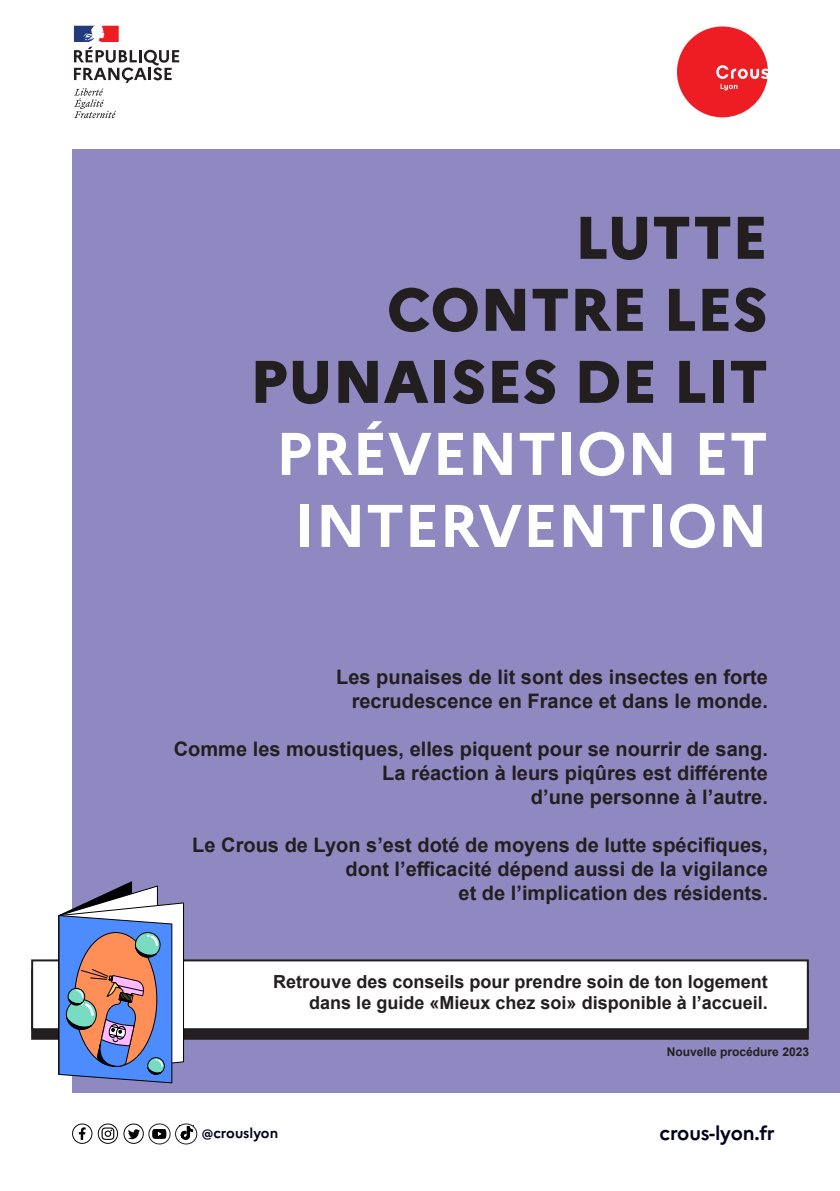
<style>
.page{position:relative;width:840px;height:1191px;background:#fff}
.page>*{position:absolute;margin:0;border:0;box-sizing:border-box;transform-origin:0 0}
.t1{font:800 60px/72px "Marianne";color:#231f20;text-align:right}
.t2{font:700 60px/72px "Marianne";color:#fff;text-align:center}
.t3{font:700 20px/24px "Arial";color:#231f20;text-align:right}
.t4{font:700 19.6px "Marianne";letter-spacing:-.01em;color:#000219}
.t5{font:700 18px/21.6px "Arial";color:#231f20;text-align:right}
.t6{font:700 14px "Marianne";color:#000219}
.t7{font:700 12px "Arial";color:#231f20}
</style>
<div class="page">
<div style="left:72px;top:149px;width:767px;height:944px;background:#9089c1"></div>
<div style="left:32px;top:970px;width:775px;height:68px;background:#231f20"></div>
<div style="left:31px;top:969px;width:777px;height:70px;border:2px solid #231f20"></div>
<div style="left:32px;top:960px;width:775px;height:69px;background:#fff"></div>
<div style="left:31px;top:959px;width:777px;height:71px;border:2px solid #231f20"></div>
<svg style="left:74px;top:26px;width:105px;height:92px"></svg>
<svg style="left:677px;top:26px;width:90px;height:91px"></svg>
<svg style="left:58px;top:881px;width:126px;height:202px;background:#9291af"></svg>
<svg style="left:72px;top:1123px;width:20px;height:20px"></svg>
<svg style="left:98px;top:1123px;width:46px;height:20px"></svg>
<svg style="left:149px;top:1124px;width:21px;height:20px"></svg>
<div style="left:148px;top:1123px;width:22px;height:21px;border:1px solid #231f20;border-radius:50%"></div>
<svg style="left:152px;top:1128px;width:14px;height:11px"></svg>
<svg style="left:175px;top:1124px;width:22px;height:20px"></svg>
<div style="left:175px;top:1123px;width:22px;height:21px;border:1px solid #231f20;border-radius:50%"></div>
<svg style="left:180px;top:1125px;width:13px;height:14px"></svg>
<h1 class="t1" style="left:250px;top:208px;width:519px">LUTTE<br>CONTRE LES<br>PUNAISES DE LIT</h1>
<h1 class="t2" style="left:275px;top:419px;width:493px">PRÉVENTION ET<br>INTERVENTION</h1>
<p class="t3" style="left:336px;top:667px;width:433px">Les punaises de lit sont des insectes en forte recrudescence en France et dans le monde.</p>
<p class="t3" style="left:174px;top:739px;width:595px">Comme les moustiques, elles piquent pour se nourrir de sang.<br>La réaction à leurs piqûres est différente<br>d’une personne à l’autre.</p>
<p class="t3" style="left:192px;top:833px;width:576px">Le Crous de Lyon s’est doté de moyens de lutte spécifiques, dont l’efficacité dépend aussi de la vigilance<br>et de l’implication des résidents.</p>
<p class="t5" style="left:273px;top:970px;width:496px">Retrouve des conseils pour prendre soin de ton logement dans le guide «Mieux chez soi» disponible à l’accueil.</p>
<p class="t7" style="left:666px;top:1043px;width:144px">Nouvelle procédure 2023</p>
<p class="t6" style="left:202px;top:1125px;width:78px">@crouslyon</p>
<p class="t4" style="left:659px;top:1122px;width:116px">crous-lyon.fr</p>
</div>
